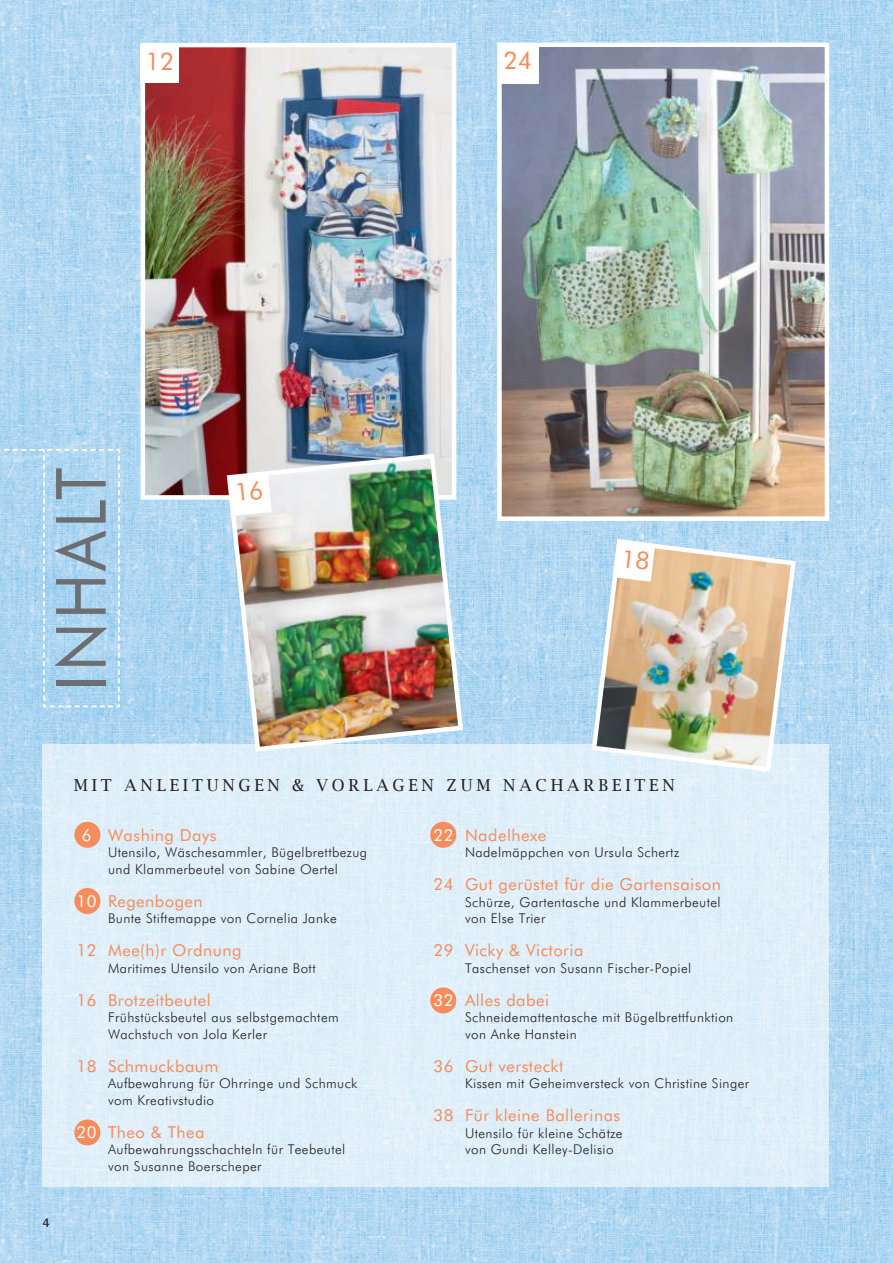
<style>
.page{position:relative;width:893px;height:1263px;background:#fff}
.page>*{position:absolute;margin:0;border:0;box-sizing:border-box;transform-origin:0 0}
.t1{font:69.3px "Futura BT";letter-spacing:.05em;color:#6d6e71;scale:.91 1}
.t2{font:24.3px "Futura BT";color:#f68c5b}
.t3{font:16.5px "Futura BT";letter-spacing:.03em;color:#f68c5b}
.t4{font:16.5px "Lucida Bright";letter-spacing:.23em;color:#231f20}
.t5{font:300 13.5px/16.5px "Futura BT";letter-spacing:.03em;color:#231f20}
.t6{font:700 13.5px "Rotis Sans Serif";color:#231f20}
.s1{color:#fff}
</style>
<div class="page">
<img style="left:0;top:0;width:893px;height:1263px">
<div style="left:43px;top:744px;width:786px;height:442px;background:#dfeff9"></div>
<svg style="left:0;top:438px;width:121px;height:270px;background:#add6f1"></svg>
<div style="left:74px;top:822px;width:26px;height:26px;background:#f68c5b;border-radius:50%"></div>
<div style="left:74px;top:888px;width:26px;height:26px;background:#f68c5b;border-radius:50%"></div>
<div style="left:430px;top:987px;width:26px;height:26px;background:#f68c5b;border-radius:50%"></div>
<div style="left:430px;top:822px;width:26px;height:26px;background:#f68c5b;border-radius:50%"></div>
<div style="left:74px;top:1119px;width:26px;height:26px;background:#f68c5b;border-radius:50%"></div>
<img style="left:503px;top:49px;width:320px;height:466px">
<div style="left:497px;top:43px;width:332px;height:478px;border:5px solid #fff"></div>
<div style="left:500px;top:45px;width:38px;height:39px;background:#fff"></div>
<img style="left:147px;top:49px;width:303px;height:445px">
<div style="left:141px;top:43px;width:315px;height:457px;border:5px solid #fff"></div>
<div style="left:141px;top:44px;width:38px;height:38px;background:#fff"></div>
<img style="left:589px;top:537px;width:209px;height:237px">
<img style="left:224px;top:451px;width:241px;height:303px">
<svg style="left:613px;top:539px;width:42px;height:43px"></svg>
<svg style="left:230px;top:474px;width:42px;height:42px"></svg>
<h2 class="t2" style="left:146px;top:52px;width:30px">12</h2>
<h2 class="t2" style="left:503px;top:51px;width:30px">24</h2>
<h1 class="t1" style="left:53px;top:691px;width:246px;rotate:-90deg">INHALT</h1>
<p class="t6" style="left:43px;top:1217px;width:9px">4</p>
<p class="t4" style="left:74px;top:778px;width:602px">MIT ANLEITUNGEN &amp; VORLAGEN ZUM NACHARBEITEN</p>
<p class="t3" style="left:82px;top:828px;width:136px"><span class="s1">6</span> Washing Days</p>
<p class="t5" style="left:108px;top:845px;width:261px">Utensilo, Wäschesammler, Bügelbrettbezug und Klammerbeutel von Sabine Oertel</p>
<p class="t3" style="left:77px;top:894px;width:128px"><span class="s1">10</span> Regenbogen</p>
<p class="t5" style="left:108px;top:911px;width:230px">Bunte Stiftemappe von Cornelia Janke</p>
<p class="t3" style="left:77px;top:943px;width:166px">12 Mee(h)r Ordnung</p>
<p class="t5" style="left:108px;top:961px;width:209px">Maritimes Utensilo von Ariane Bott</p>
<p class="t3" style="left:77px;top:993px;width:136px">16 Brotzeitbeutel</p>
<p class="t5" style="left:108px;top:1010px;width:232px">Frühstücksbeutel aus selbstgemachtem<br>Wachstuch von Jola Kerler</p>
<p class="t3" style="left:77px;top:1059px;width:143px">18 Schmuckbaum</p>
<p class="t5" style="left:108px;top:1076px;width:251px">Aufbewahrung für Ohrringe und Schmuck vom Kreativstudio</p>
<p class="t3" style="left:77px;top:1125px;width:130px"><span class="s1">20</span> Theo &amp; Thea</p>
<p class="t5" style="left:108px;top:1142px;width:239px">Aufbewahrungsschachteln für Teebeutel von Susanne Boerscheper</p>
<p class="t3" style="left:433px;top:828px;width:114px"><span class="s1">22</span> Nadelhexe</p>
<p class="t5" style="left:465px;top:845px;width:216px">Nadelmäppchen von Ursula Schertz</p>
<p class="t3" style="left:433px;top:877px;width:289px">24 Gut gerüstet für die Gartensaison</p>
<p class="t5" style="left:465px;top:895px;width:257px">Schürze, Gartentasche und Klammerbeutel von Else Trier</p>
<p class="t3" style="left:433px;top:943px;width:151px">29 Vicky &amp; Victoria</p>
<p class="t5" style="left:465px;top:961px;width:228px">Taschenset von Susann Fischer-Popiel</p>
<p class="t3" style="left:433px;top:993px;width:117px"><span class="s1">32</span> Alles dabei</p>
<p class="t5" style="left:465px;top:1010px;width:270px">Schneidemattentasche mit Bügelbrettfunktion von Anke Hanstein</p>
<p class="t3" style="left:433px;top:1059px;width:132px">36 Gut versteckt</p>
<p class="t5" style="left:465px;top:1076px;width:286px">Kissen mit Geheimversteck von Christine Singer</p>
<p class="t3" style="left:433px;top:1108px;width:188px">38 Für kleine Ballerinas</p>
<p class="t5" style="left:465px;top:1126px;width:159px">Utensilo für kleine Schätze von Gundi Kelley-Delisio</p>
</div>
